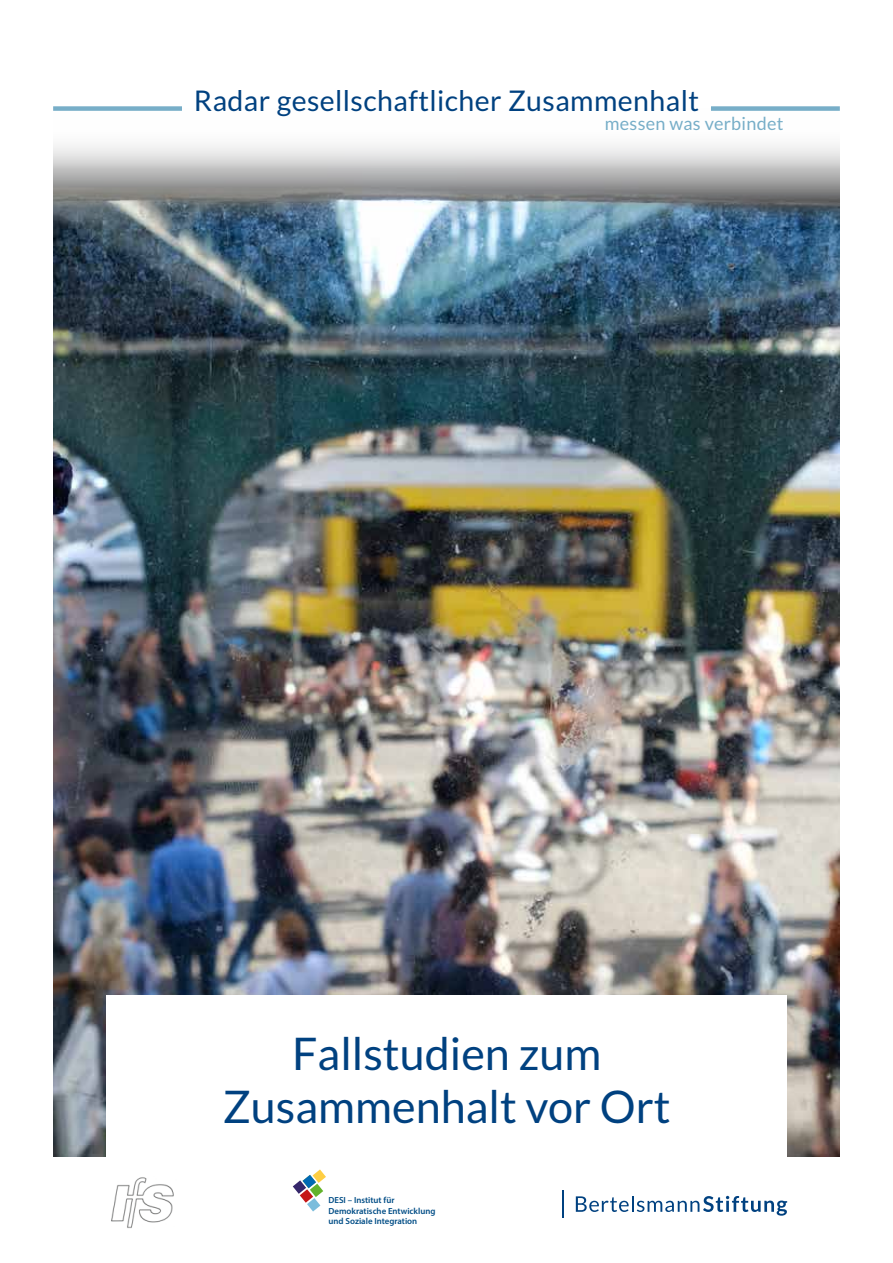
<style>
.page{position:relative;width:893px;height:1263px;background:#fff}
.page>*{position:absolute;margin:0;border:0;box-sizing:border-box;transform-origin:0 0}
.t1{font:45px/52.5px "Lato";color:#004180;text-align:center}
.t2{font:28.5px "Lato";letter-spacing:.015em;color:#004180}
.t3{font:18px "Lato";letter-spacing:.015em;color:#77aec8}
.t4{font:600 8.85px/10.6px "Myriad Pro";color:#004d86}
</style>
<div class="page">
<img style="left:53px;top:227px;width:787px;height:930px">
<img style="left:53px;top:208px;width:787px;height:19px">
<svg style="left:576px;top:1196px;width:211px;height:20px"></svg>
<hr style="left:562px;top:1190px;width:2px;height:27px;background:#004180">
<div style="left:106px;top:995px;width:681px;height:170px;background:#fff"></div>
<svg style="left:53px;top:145px;width:787px;height:63px;background:#b1b3b4"></svg>
<div style="left:53px;top:106px;width:129px;height:5px;background:#77aec8"></div>
<div style="left:711px;top:106px;width:129px;height:5px;background:#77aec8"></div>
<svg style="left:293px;top:1169px;width:33px;height:42px"></svg>
<img style="left:111px;top:1177px;width:63px;height:51px">
<h2 class="t2" style="left:194px;top:85px;width:507px">Radar gesellschaftlicher Zusammenhalt</h2>
<h3 class="t3" style="left:605px;top:113px;width:180px">messen was verbindet</h3>
<h1 class="t1" style="left:223px;top:1027px;width:449px">Fallstudien zum<br>Zusammenhalt vor Ort</h1>
<p class="t4" style="left:328px;top:1194px;width:109px">DESI – Institut für<br>Demokratische Entwicklung und Soziale Integration</p>
</div>
